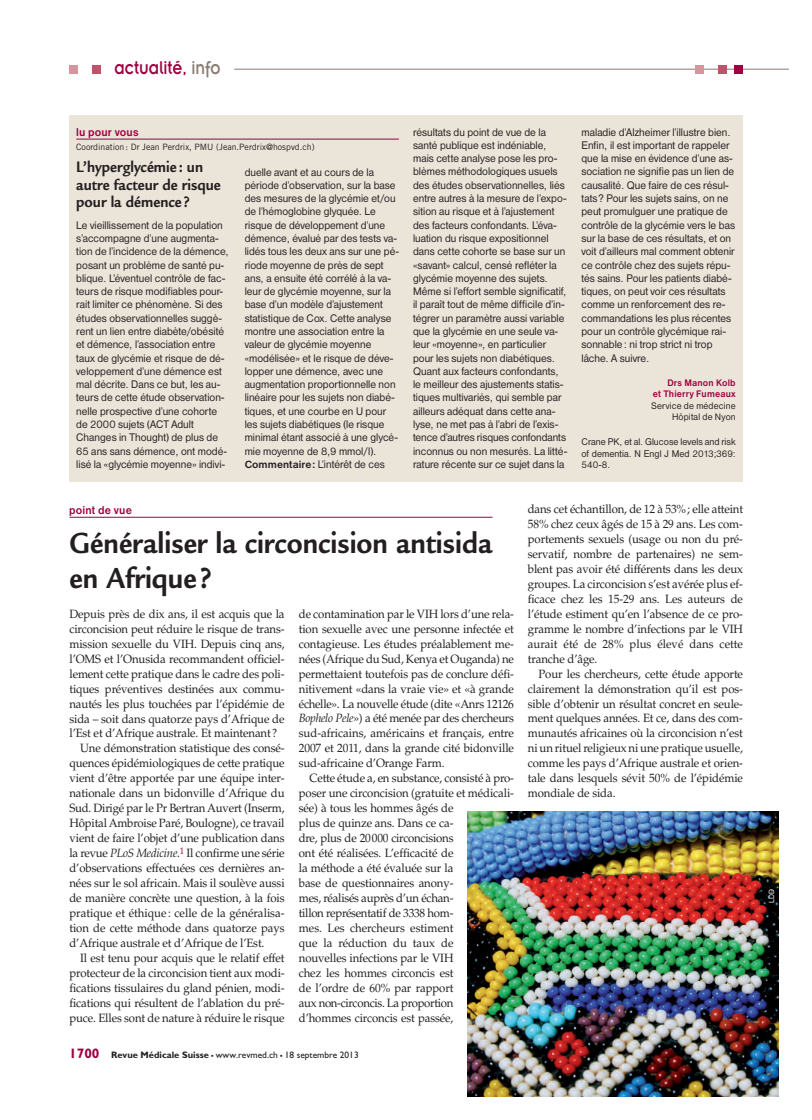
<style>
.page{position:relative;width:812px;height:1120px;background:#fff}
.page>*{position:absolute;margin:0;border:0;box-sizing:border-box;transform-origin:0 0}
.t1{font:700 31.62px/35px "Legacy Sans";color:#231f20;scale:.91 1}
.t2{font:20.25px "Insignia";color:#9e0040;scale:.83 1}
.t3{font:700 16.5px/17.5px "Legacy Sans";color:#231f20;scale:.91 1}
.t4{font:12px/15px "Palatino";letter-spacing:-.01em;color:#231f20;text-align:justify;scale:.95 1}
.t5{font:700 11.75px "Nimbus Sans D";letter-spacing:.01em;color:#9e0040;scale:.95 1}
.t6{font:11.38px/13.2px "Nimbus Sans D";color:#231f20;scale:.95 1}
.t7{font:10.12px/11.2px "Nimbus Sans D";letter-spacing:.005em;color:#231f20;text-align:justify;scale:.95 1}
.t8{font:9.88px/11.2px "Nimbus Sans D";letter-spacing:.015em;color:#231f20;text-align:right;scale:.95 1}
.t9{font:700 9.88px/11.2px "Nimbus Sans D";letter-spacing:.02em;color:#9e0040;text-align:right;scale:.95 1}
.t10{font:9.38px "Gill Sans";color:#231f20}
.t11{font:8.75px "Trade Gothic";color:#231f20}
.t12{font:7.88px "Nimbus Sans D";color:#fff;scale:.95 1}
.s1{color:#897c71}
.s2{font-weight:700;font-size:10.88px}
.s3{font-style:italic}
.s4{font-weight:700;font-size:13.75px;color:#9e0040}
.s5{font-weight:700}
.s6{font-weight:700;font-size:13.75px}
</style>
<div class="page">
<hr style="left:234px;top:69px;width:554px;height:1px;background:#897c71">
<div style="left:92px;top:65px;width:9px;height:9px;background:#b9566a"></div>
<div style="left:69px;top:65px;width:9px;height:9px;background:#d5959d"></div>
<div style="left:734px;top:65px;width:8px;height:9px;background:#9e0040"></div>
<div style="left:718px;top:65px;width:8px;height:9px;background:#b9566a"></div>
<div style="left:695px;top:65px;width:8px;height:9px;background:#d5959d"></div>
<div style="left:69px;top:115px;width:673px;height:366px;background:#ebe4d9"></div>
<hr style="left:76px;top:139px;width:323px;height:1px;background:#9e0040">
<hr style="left:69px;top:517px;width:423px;height:1px;background:#9e0040">
<img style="left:467px;top:812px;width:311px;height:285px">
<h2 class="t2" style="left:115px;top:57px;width:129px">actualité, <span class="s1">info</span></h2>
<p class="t5" style="left:76px;top:125px;width:67px">lu pour vous</p>
<p class="t11" style="left:76px;top:141px;width:240px">Coordination: Dr Jean Perdrix, PMU (Jean.Perdrix@hospvd.ch)</p>
<h3 class="t3" style="left:76px;top:158px;width:160px">L’hyperglycémie : un autre facteur de risque pour la démence ?</h3>
<p class="t6" style="left:76px;top:218px;width:162px">Le vieillissement de la population s’accompagne d’une augmenta&shy;tion de l’incidence de la démence, posant un problème de santé pu&shy;blique. L’éventuel contrôle de fac&shy;teurs de risque modifiables pour&shy;rait limiter ce phénomène. Si des études observationnelles suggè&shy;rent un lien entre diabète/obésité et démence, l’association entre taux de glycémie et risque de dé&shy;veloppement d’une démence est mal décrite. Dans ce but, les au&shy;teurs de cette étude observation&shy;nelle prospective d’une cohorte de 2000 sujets (ACT Adult<br>Changes in Thought) de plus de<br>65 ans sans démence, ont modé&shy;lisé la «glycémie moyenne» indivi-</p>
<p class="t6" style="left:245px;top:165px;width:164px">duelle avant et au cours de la période d’observation, sur la base des mesures de la glycémie et/ou de l’hémoglobine glyquée. Le risque de développement d’une démence, évalué par des tests va&shy;lidés tous les deux ans sur une pé&shy;riode moyenne de près de sept ans, a ensuite été corrélé à la va&shy;leur de glycémie moyenne, sur la base d’un modèle d’ajustement statistique de Cox. Cette analyse montre une association entre la valeur de glycémie moyenne «modélisée» et le risque de déve&shy;lopper une démence, avec une augmentation proportionnelle non linéaire pour les sujets non diabé&shy;tiques, et une courbe en U pour les sujets diabétiques (le risque minimal étant associé à une glycé&shy;mie moyenne de 8,9 mmol/l).<br><span class="s2">Commentaire:</span> L’intérêt de ces</p>
<p class="t6" style="left:413px;top:125px;width:164px">résultats du point de vue de la santé publique est indéniable, mais cette analyse pose les pro&shy;blèmes méthodologiques usuels des études observationnelles, liés entre autres à la mesure de l’expo&shy;sition au risque et à l’ajustement des facteurs confondants. L’éva&shy;luation du risque expositionnel dans cette cohorte se base sur un «savant» calcul, censé refléter la glycémie moyenne des sujets.<br>Même si l’effort semble significatif, il paraît tout de même difficile d’in&shy;tégrer un paramètre aussi variable que la glycémie en une seule va&shy;leur «moyenne», en particulier pour les sujets non diabétiques.<br>Quant aux facteurs confondants, le meilleur des ajustements statis&shy;tiques multivariés, qui semble par ailleurs adéquat dans cette ana&shy;lyse, ne met pas à l’abri de l’exis&shy;tence d’autres risques confondants inconnus ou non mesurés. La litté&shy;rature récente sur ce sujet dans la</p>
<p class="t6" style="left:581px;top:125px;width:163px">maladie d’Alzheimer l’illustre bien.<br>Enfin, il est important de rappeler que la mise en évidence d’une as&shy;sociation ne signifie pas un lien de causalité. Que faire de ces résul&shy;tats? Pour les sujets sains, on ne peut promulguer une pratique de contrôle de la glycémie vers le bas sur la base de ces résultats, et on voit d’ailleurs mal comment obtenir ce contrôle chez des sujets répu&shy;tés sains. Pour les patients diabé&shy;tiques, on peut voir ces résultats comme un renforcement des re&shy;commandations les plus récentes pour un contrôle glycémique rai&shy;sonnable: ni trop strict ni trop lâche. A suivre.</p>
<p class="t9" style="left:652px;top:377px;width:89px">Drs Manon Kolb<br>et Thierry Fumeaux</p>
<p class="t8" style="left:651px;top:399px;width:90px">Service de médecine<br>Hôpital de Nyon</p>
<p class="t7" style="left:581px;top:436px;width:164px">Crane PK, et al. Glucose levels and risk of dementia. N Engl J Med 2013;369:<br>540-8.</p>
<p class="t5" style="left:69px;top:503px;width:68px">point de vue</p>
<h1 class="t1" style="left:69px;top:526px;width:466px">Généraliser la circoncision antisida en Afrique ?</h1>
<p class="t4" style="left:69px;top:606px;width:228px">Depuis près de dix ans, il est acquis que la</p>
<p class="t4" style="left:69px;top:621px;width:228px">circoncision peut réduire le risque de trans-</p>
<p class="t4" style="left:69px;top:636px;width:228px">mission sexuelle du VIH. Depuis cinq ans,</p>
<p class="t4" style="left:69px;top:651px;width:228px">l’OMS et l’Onusida recommandent officiel-</p>
<p class="t4" style="left:69px;top:666px;width:228px">lement cette pratique dans le cadre des poli-</p>
<p class="t4" style="left:69px;top:681px;width:228px">tiques préventives destinées aux commu-</p>
<p class="t4" style="left:69px;top:696px;width:228px">nautés les plus touchées par l’épidémie de</p>
<p class="t4" style="left:69px;top:711px;width:228px">sida – soit dans quatorze pays d’Afrique de</p>
<p class="t4" style="left:69px;top:726px;width:220px">l’Est et d’Afrique australe. Et maintenant?</p>
<p class="t4" style="left:80px;top:741px;width:217px">Une démonstration statistique des consé-</p>
<p class="t4" style="left:69px;top:756px;width:228px">quences épidémiologiques de cette pratique</p>
<p class="t4" style="left:69px;top:771px;width:228px">vient d’être apportée par une équipe inter-</p>
<p class="t4" style="left:69px;top:786px;width:228px">nationale dans un bidonville d’Afrique du</p>
<p class="t4" style="left:69px;top:801px;width:228px">Sud. Dirigé par le Pr Bertran Auvert (Inserm,</p>
<p class="t4" style="left:69px;top:816px;width:228px">Hôpital Ambroise Paré, Boulogne), ce travail</p>
<p class="t4" style="left:69px;top:831px;width:228px">vient de faire l’objet d’une publication dans</p>
<p class="t4" style="left:69px;top:846px;width:228px">la revue <span class="s3">PLoS Medicine</span>.<sup>1</sup> Il confirme une série</p>
<p class="t4" style="left:69px;top:861px;width:228px">d’observations effectuées ces dernières an-</p>
<p class="t4" style="left:69px;top:876px;width:228px">nées sur le sol africain. Mais il soulève aussi</p>
<p class="t4" style="left:69px;top:891px;width:228px">de manière concrète une question, à la fois</p>
<p class="t4" style="left:69px;top:906px;width:228px">pratique et éthique : celle de la généralisa-</p>
<p class="t4" style="left:69px;top:921px;width:228px">tion de cette méthode dans quatorze pays</p>
<p class="t4" style="left:69px;top:936px;width:207px">d’Afrique australe et d’Afrique de l’Est.</p>
<p class="t4" style="left:80px;top:951px;width:217px">Il est tenu pour acquis que le relatif effet</p>
<p class="t4" style="left:69px;top:966px;width:228px">protecteur de la circoncision tient aux modi-</p>
<p class="t4" style="left:69px;top:980px;width:228px">fications tissulaires du gland pénien, modi-</p>
<p class="t4" style="left:69px;top:995px;width:228px">fications qui résultent de l’ablation du pré-</p>
<p class="t4" style="left:69px;top:1010px;width:228px">puce. Elles sont de nature à réduire le risque</p>
<p class="t4" style="left:299px;top:606px;width:228px">de contamination par le VIH lors d’une rela&shy;tion sexuelle avec une personne infectée et contagieuse. Les études préalablement me&shy;nées (Afrique du Sud, Kenya et Ouganda) ne permettaient toutefois pas de conclure défi&shy;nitivement «dans la vraie vie» et «à grande échelle». La nouvelle étude (dite «Anrs 12126<br><span class="s3">Bophelo Pele</span>») a été menée par des chercheurs sud-africains, américains et français, entre 2007 et 2011, dans la grande cité bidonville sud-africaine d’Orange Farm.</p>
<p class="t4" style="left:299px;top:771px;width:228px;text-align:left;text-indent:11px">Cette étude a, en substance, consisté à pro&shy;poser une circoncision (gratuite et médicali&shy;sée) à tous les hommes âgés de<br>plus de quinze ans. Dans ce ca-<br>dre, plus de 20000 circoncisions<br>ont été réalisées. L’efficacité de<br>la méthode a été évaluée sur la<br>base de questionnaires anony-<br>mes, réalisés auprès d’un échan-<br>tillon représentatif de 3338 hom-<br>mes. Les chercheurs estiment<br>que la réduction du taux de<br>nouvelles infections par le VIH<br>chez les hommes circoncis est<br>de l’ordre de 60% par rapport<br>aux non-circoncis. La proportion<br>d’hommes circoncis est passée,</p>
<p class="t10" style="left:69px;top:1049px;width:291px"><span class="s4">1700</span> <span class="s5">Revue Médicale Suisse</span> <span class="s6">–</span> www.revmed.ch <span class="s6">–</span> 18 septembre 2013</p>
<p class="t4" style="left:528px;top:502px;width:228px">dans cet échantillon, de 12 à 53%; elle atteint 58% chez ceux âgés de 15 à 29 ans. Les com&shy;portements sexuels (usage ou non du pré&shy;servatif, nombre de partenaires) ne sem&shy;blent pas avoir été différents dans les deux groupes. La circoncision s’est avérée plus ef&shy;ficace chez les 15-29 ans. Les auteurs de l’étude estiment qu’en l’absence de ce pro&shy;gramme le nombre d’infections par le VIH aurait été de 28% plus élevé dans cette tranche d’âge.</p>
<p class="t4" style="left:528px;top:666px;width:228px;text-indent:11px">Pour les chercheurs, cette étude apporte clairement la démonstration qu’il est pos&shy;sible d’obtenir un résultat concret en seule&shy;ment quelques années. Et ce, dans des com&shy;munautés africaines où la circoncision n’est ni un rituel religieux ni une pratique usuelle, comme les pays d’Afrique australe et orien&shy;tale dans lesquels sévit 50% de l’épidémie mondiale de sida.</p>
<p class="t12" style="left:767px;top:903px;width:16px;rotate:-90deg">LDD</p>
</div>
